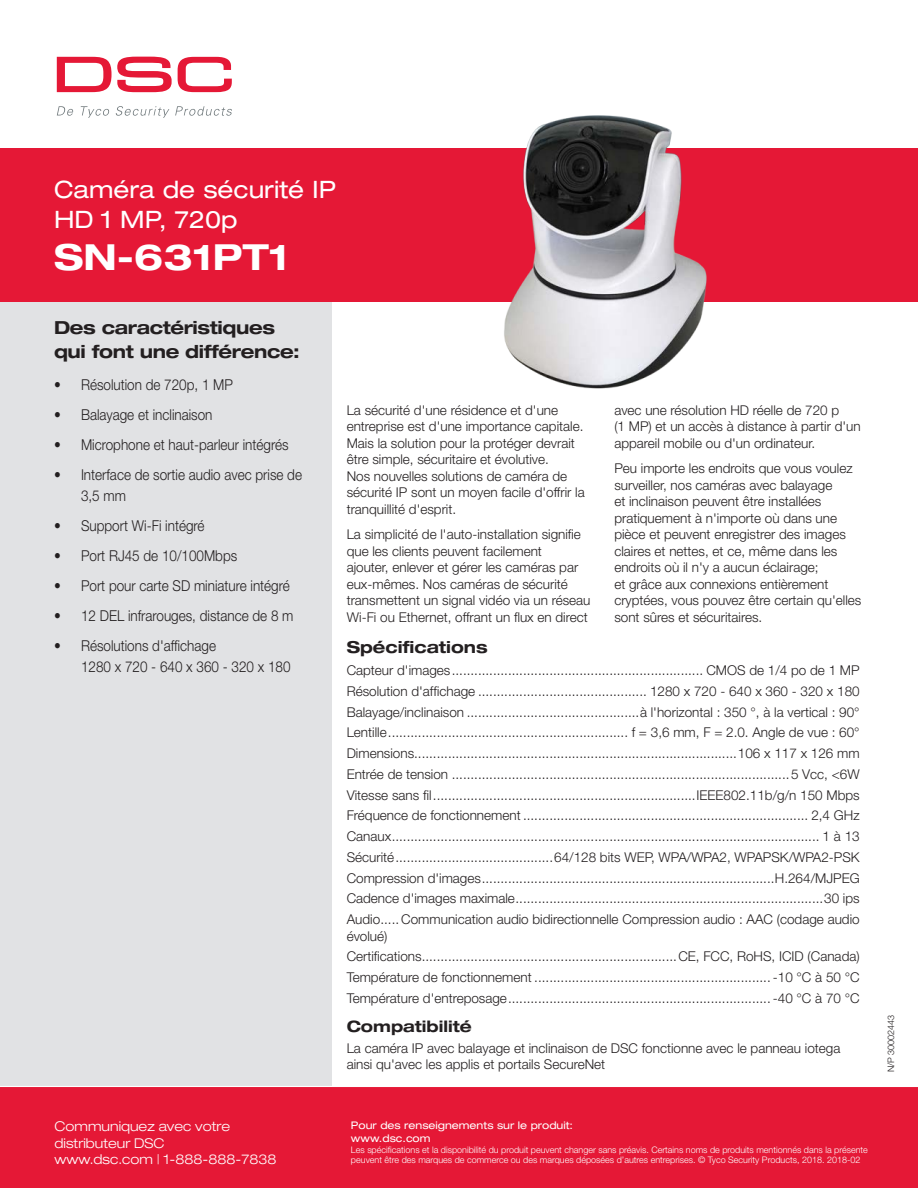
<style>
.page{position:relative;width:918px;height:1188px;background:#fff}
.page>*{position:absolute;margin:0;border:0;box-sizing:border-box;transform-origin:0 0}
.t1{font:700 expanded 36px "Helvetica Neue LT Pro";color:#fff}
.t2{font:expanded 24px/30px "Helvetica Neue LT Pro";color:#fff}
.t3{font:700 expanded 18px/24px "Helvetica Neue LT Pro";letter-spacing:-.02em;color:#231f20}
.t4{font:700 expanded 16.5px "Helvetica Neue LT Pro";color:#231f20}
.t5{font:700 expanded 15.75px "Helvetica Neue LT Pro";color:#231f20}
.t6{font:300 15px/21px "Helvetica Neue LT Pro";color:#231f20;scale:.9 1}
.t7{font:300 13.5px/16.5px "Helvetica Neue LT Pro";color:#231f20}
.t8{font:300 expanded 13.5px/16.4px "Helvetica Neue LT Pro";color:#fff}
.t9{font:expanded 10.5px/12.6px "Helvetica Neue LT Pro";color:#fff}
.t10{font:300 9px/10.8px "Helvetica Neue LT Pro";color:#fff}
.t11{font:300 9px "Helvetica Neue LT Pro";color:#231f20}
</style>
<div class="page">
<div style="left:0;top:148px;width:332px;height:1040px;background:#e1e2e4"></div>
<div style="left:0;top:148px;width:918px;height:154px;background:#e51836"></div>
<div style="left:0;top:1086px;width:918px;height:102px;background:#e51836"></div>
<img style="left:504px;top:115px;width:203px;height:274px">
<svg style="left:57px;top:57px;width:115px;height:35px"></svg>
<svg style="left:178px;top:57px;width:54px;height:35px"></svg>
<svg style="left:57px;top:106px;width:16px;height:10px"></svg>
<svg style="left:81px;top:106px;width:28px;height:12px"></svg>
<svg style="left:116px;top:106px;width:53px;height:12px"></svg>
<svg style="left:175px;top:106px;width:57px;height:10px"></svg>
<h2 class="t2" style="left:54px;top:175px;width:284px">Caméra de sécurité IP<br>HD 1 MP, 720p</h2>
<h1 class="t1" style="left:54px;top:234px;width:236px">SN-631PT1</h1>
<h3 class="t3" style="left:54px;top:315px;width:247px">Des caractéristiques qui font une différence:</h3>
<p class="t6" style="left:54px;top:374px;width:200px">• Résolution de 720p, 1 MP</p>
<p class="t6" style="left:54px;top:404px;width:178px">• Balayage et inclinaison</p>
<p class="t6" style="left:54px;top:434px;width:262px">• Microphone et haut-parleur intégrés</p>
<p class="t6" style="left:81px;top:464px;width:247px;text-indent:-27px">• Interface de sortie audio avec prise de<br>3,5 mm</p>
<p class="t6" style="left:54px;top:515px;width:169px">• Support Wi-Fi intégré</p>
<p class="t6" style="left:54px;top:545px;width:205px">• Port RJ45 de 10/100Mbps</p>
<p class="t6" style="left:54px;top:575px;width:264px">• Port pour carte SD miniature intégré</p>
<p class="t6" style="left:54px;top:605px;width:268px">• 12 DEL infrarouges, distance de 8 m</p>
<p class="t6" style="left:81px;top:635px;width:234px;text-indent:-27px">• Résolutions d'affichage<br>1280 x 720 - 640 x 360 - 320 x 180</p>
<p class="t7" style="left:347px;top:401px;width:240px">La sécurité d'une résidence et d'une entreprise est d'une importance capitale.<br>Mais la solution pour la protéger devrait être simple, sécuritaire et évolutive.<br>Nos nouvelles solutions de caméra de sécurité IP sont un moyen facile d'offrir la tranquillité d'esprit.</p>
<p class="t7" style="left:347px;top:526px;width:245px">La simplicité de l'auto-installation signifie que les clients peuvent facilement<br>ajouter, enlever et gérer les caméras par eux-mêmes. Nos caméras de sécurité transmettent un signal vidéo via un réseau Wi-Fi ou Ethernet, offrant un flux en direct</p>
<p class="t7" style="left:614px;top:401px;width:248px">avec une résolution HD réelle de 720 p<br>(1 MP) et un accès à distance à partir d'un appareil mobile ou d'un ordinateur.</p>
<p class="t7" style="left:614px;top:460px;width:249px">Peu importe les endroits que vous voulez surveiller, nos caméras avec balayage<br>et inclinaison peuvent être installées pratiquement à n'importe où dans une pièce et peuvent enregistrer des images claires et nettes, et ce, même dans les endroits où il n'y a aucun éclairage;<br>et grâce aux connexions entièrement cryptées, vous pouvez être certain qu'elles sont sûres et sécuritaires.</p>
<p class="t4" style="left:347px;top:636px;width:143px">Spécifications</p>
<p class="t7" style="left:347px;top:660px;width:515px;line-height:20.7px;text-align:justify">Capteur d'images................................................................... CMOS de 1/4 po de 1 MP Résolution d'affichage ............................................. 1280 x 720 - 640 x 360 - 320 x 180<br>Balayage/inclinaison ..............................................à l'horizontal : 350 °, à la vertical : 90° Lentille................................................................ f = 3,6 mm, F = 2.0. Angle de vue : 60° Dimensions......................................................................................106 x 117 x 126 mm Entrée de tension ..........................................................................................5 Vcc, &lt;6W Vitesse sans fil......................................................................IEEE802.11b/g/n 150 Mbps Fréquence de fonctionnement ............................................................................ 2,4 GHz Canaux.................................................................................................................. 1 à 13<br>Sécurité..........................................64/128 bits WEP, WPA/WPA2, WPAPSK/WPA2-PSK Compression d'images..............................................................................H.264/MJPEG Cadence d'images maximale..................................................................................30 ips Audio..... Communication audio bidirectionnelle Compression audio : AAC (codage audio</p>
<p class="t7" style="left:347px;top:925px;width:515px;line-height:20.7px">évolué)<br>Certifications....................................................................CE, FCC, RoHS, ICID (Canada)<br>Température de fonctionnement ...............................................................-10 °C à 50 °C Température d'entreposage......................................................................-40 °C à 70 °C</p>
<p class="t5" style="left:347px;top:1016px;width:127px">Compatibilité</p>
<p class="t7" style="left:347px;top:1039px;width:495px">La caméra IP avec balayage et inclinaison de DSC fonctionne avec le panneau iotega ainsi qu'avec les applis et portails SecureNet</p>
<p class="t8" style="left:55px;top:1118px;width:223px">Communiquez avec votre distributeur DSC<br>www.dsc.com | 1-888-888-7838</p>
<p class="t9" style="left:351px;top:1119px;width:224px">Pour des renseignements sur le produit: www.dsc.com</p>
<p class="t10" style="left:351px;top:1144px;width:518px">Les spécifications et la disponibilité du produit peuvent changer sans préavis. Certains noms de produits mentionnés dans la présente peuvent être des marques de commerce ou des marques déposées d’autres entreprises. © Tyco Security Products, 2018. 2018-02</p>
<p class="t11" style="left:886px;top:1072px;width:59px;rotate:-90deg">N/P 30002443</p>
</div>
